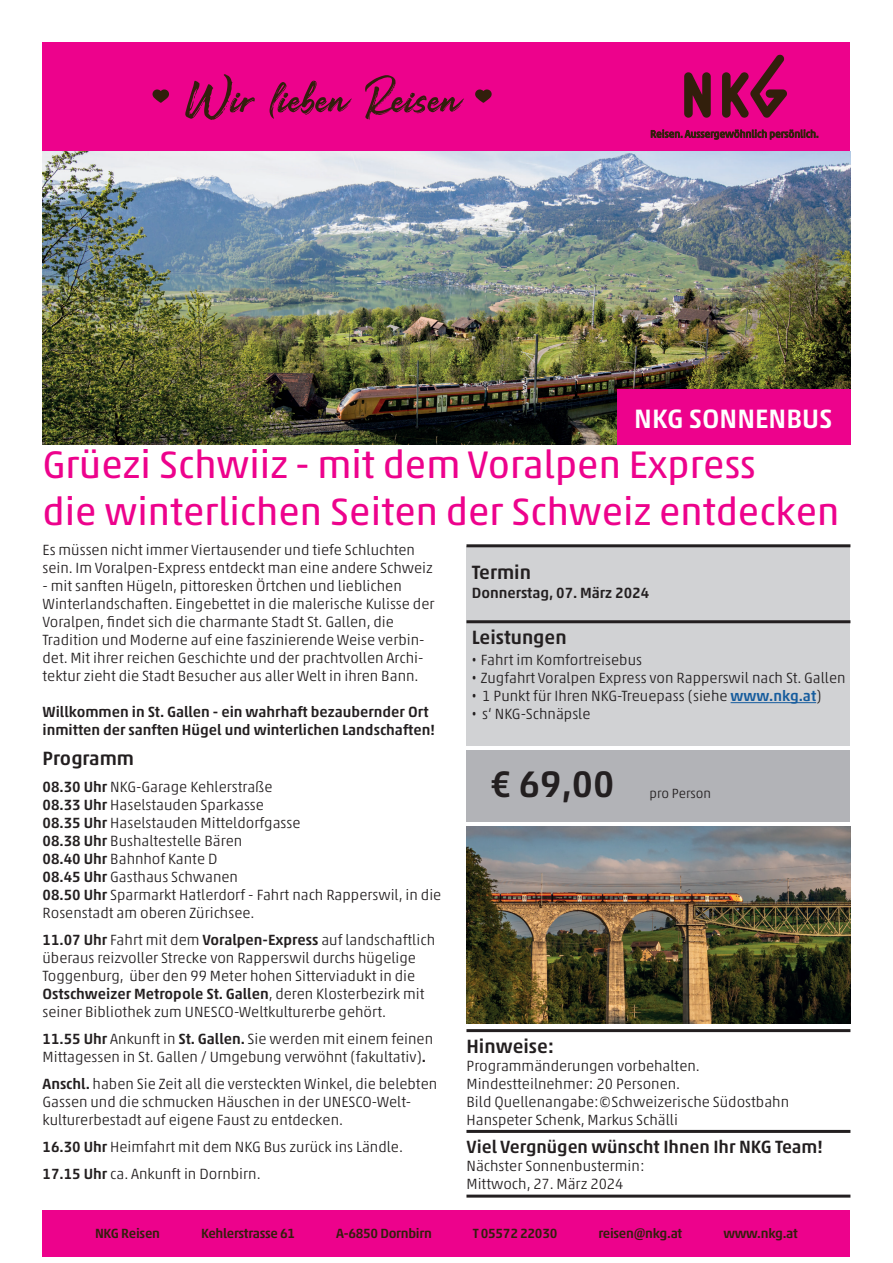
<style>
.page{position:relative;width:893px;height:1263px;background:#fff}
.page>*{position:absolute;margin:0;border:0;box-sizing:border-box;transform-origin:0 0}
.t1{font:39px/46.8px "Akko Pro";color:#ed028c}
.t2{font:500 37.5px "Akko Pro";color:#231f20}
.t3{font:500 27px "Akko Pro";color:#fff}
.t4{font:500 19.5px "Akko Pro";color:#231f20}
.t5{font:500 18px "Akko Pro";color:#231f20}
.t6{font:300 15px/18px "Akko Pro";color:#231f20}
.t7{font:500 15px/18px "Akko Pro";color:#231f20}
.t8{font:500 13.5px "Akko Pro";letter-spacing:-.02em;color:#321f0c}
.t9{font:300 13.5px "Akko Pro";color:#231f20}
.s1{font-weight:500}
.s2{font-family:"Gotham Condensed";font-weight:400}
.s3{font-weight:500;color:#175d9e}
</style>
<div class="page">
<div style="left:43px;top:43px;width:807px;height:109px;background:#ed028c"></div>
<div style="left:43px;top:1210px;width:807px;height:46px;background:#ed028c"></div>
<svg style="left:475px;top:89px;width:17px;height:14px"></svg>
<svg style="left:152px;top:89px;width:17px;height:14px"></svg>
<svg style="left:185px;top:74px;width:70px;height:46px"></svg>
<svg style="left:270px;top:81px;width:82px;height:38px"></svg>
<svg style="left:365px;top:75px;width:99px;height:45px"></svg>
<img style="left:43px;top:152px;width:807px;height:292px">
<svg style="left:651px;top:129px;width:167px;height:11px"></svg>
<svg style="left:684px;top:72px;width:27px;height:46px"></svg>
<svg style="left:722px;top:54px;width:65px;height:64px"></svg>
<div style="left:617px;top:389px;width:233px;height:56px;background:#ed028c"></div>
<div style="left:466px;top:546px;width:384px;height:76px;background:#d1d2d4"></div>
<div style="left:466px;top:750px;width:384px;height:71px;background:#b2b3b7"></div>
<div style="left:466px;top:622px;width:384px;height:123px;background:#d1d2d4"></div>
<hr style="left:731px;top:702px;width:85px;height:1px;background:#175d9e">
<hr style="left:466px;top:620px;width:384px;height:3px;background:#231f20">
<hr style="left:466px;top:1029px;width:384px;height:3px;background:#231f20">
<hr style="left:466px;top:1130px;width:384px;height:3px;background:#231f20">
<hr style="left:466px;top:1194px;width:384px;height:3px;background:#231f20">
<hr style="left:466px;top:544px;width:384px;height:3px;background:#231f20">
<img style="left:466px;top:827px;width:384px;height:197px">
<h3 class="t3" style="left:634px;top:402px;width:200px">NKG SONNENBUS</h3>
<h1 class="t1" style="left:43px;top:441px;width:798px">Grüezi Schwiiz - mit dem Voralpen Express<br>die winterlichen Seiten der Schweiz entdecken</h1>
<p class="t6" style="left:43px;top:541px;width:392px">Es müssen nicht immer Viertausender und tiefe Schluchten sein. Im Voralpen-Express entdeckt man eine andere Schweiz</p>
<p class="t6" style="left:43px;top:577px;width:394px">- mit sanften Hügeln, pittoresken Örtchen und lieblichen Winterlandschaften. Eingebettet in die malerische Kulisse der Voralpen, findet sich die charmante Stadt St. Gallen, die Tradition und Moderne auf eine faszinierende Weise verbin&shy;det. Mit ihrer reichen Geschichte und der prachtvollen Archi&shy;tektur zieht die Stadt Besucher aus aller Welt in ihren Bann.</p>
<p class="t7" style="left:43px;top:703px;width:394px">Willkommen in St. Gallen - ein wahrhaft bezaubernder Ort inmitten der sanften Hügel und winterlichen Landschaften!</p>
<h3 class="t4" style="left:43px;top:746px;width:93px">Programm</h3>
<p class="t6" style="left:43px;top:778px;width:400px"><span class="s1">08.30 Uhr</span> NKG-Garage Kehlerstraße<br><span class="s1">08.33 Uhr</span> Haselstauden Sparkasse<br><span class="s1">08.35 Uhr</span> Haselstauden Mitteldorfgasse<br><span class="s1">08.38 Uhr</span> Bushaltestelle Bären<br><span class="s1">08.40 Uhr</span> Bahnhof Kante D<br><span class="s1">08.45 Uhr</span> Gasthaus Schwanen<br><span class="s1">08.50 Uhr</span> Sparmarkt Hatlerdorf - Fahrt nach Rapperswil, in die Rosenstadt am oberen Zürichsee.</p>
<p class="t6" style="left:43px;top:931px;width:394px"><span class="s1">11.07 Uhr</span> Fahrt mit dem <span class="s1">Voralpen-Express</span> auf landschaftlich überaus reizvoller Strecke von Rapperswil durchs hügelige Toggenburg, über den 99 Meter hohen Sitterviadukt in die <span class="s1">Ostschweizer Metropole St. Gallen</span>, deren Klosterbezirk mit seiner Bibliothek zum UNESCO-Weltkulturerbe gehört.</p>
<p class="t6" style="left:43px;top:1030px;width:392px"><span class="s1">11.55 Uhr</span> Ankunft in <span class="s1">St. Gallen.</span> Sie werden mit einem feinen<br>Mittagessen in St. Gallen / Umgebung verwöhnt (fakultativ)<span class="s1">.</span></p>
<p class="t6" style="left:43px;top:1075px;width:396px"><span class="s1">Anschl.</span> haben Sie Zeit all die versteckten Winkel, die belebten<br>Gassen und die schmucken Häuschen in der UNESCO-Welt&shy;kulturerbestadt auf eigene Faust zu entdecken.</p>
<p class="t6" style="left:43px;top:1133px;width:362px;line-height:27px"><span class="s1">16.30 Uhr</span> Heimfahrt mit dem NKG Bus zurück ins Ländle.<br><span class="s1">17.15 Uhr</span> ca. Ankunft in Dornbirn.</p>
<h3 class="t4" style="left:472px;top:560px;width:61px">Termin</h3>
<p class="t7" style="left:472px;top:584px;width:179px">Donnerstag, 07. März 2024</p>
<h3 class="t4" style="left:472px;top:625px;width:96px">Leistungen</h3>
<p class="t6" style="left:472px;top:651px;width:172px"><span class="s2">•</span> Fahrt im Komfortreisebus</p>
<p class="t6" style="left:472px;top:669px;width:375px"><span class="s2">•</span> Zugfahrt Voralpen Express von Rapperswil nach St. Gallen</p>
<p class="t6" style="left:472px;top:687px;width:351px"><span class="s2">•</span> 1 Punkt für Ihren NKG-Treuepass (siehe <span class="s3">www.nkg.at</span>)</p>
<p class="t6" style="left:472px;top:705px;width:120px"><span class="s2">•</span> s‘ NKG-Schnäpsle</p>
<h2 class="t2" style="left:490px;top:761px;width:126px">€ 69,00</h2>
<p class="t9" style="left:649px;top:785px;width:63px">pro Person</p>
<h3 class="t4" style="left:466px;top:1035px;width:89px">Hinweise:</h3>
<p class="t6" style="left:466px;top:1057px;width:324px">Programmänderungen vorbehalten.<br>Mindestteilnehmer: 20 Personen.<br>Bild Quellenangabe:©Schweizerische Südostbahn Hanspeter Schenk, Markus Schälli</p>
<p class="t5" style="left:466px;top:1136px;width:358px">Viel Vergnügen wünscht Ihnen Ihr NKG Team!</p>
<p class="t6" style="left:466px;top:1157px;width:180px">Nächster Sonnenbustermin:<br>Mittwoch, 27. März 2024</p>
<p class="t8" style="left:95px;top:1225px;width:67px">NKG Reisen</p>
<p class="t8" style="left:201px;top:1225px;width:96px">Kehlerstrasse 61</p>
<p class="t8" style="left:336px;top:1225px;width:97px">A-6850 Dornbirn</p>
<p class="t8" style="left:473px;top:1225px;width:86px">T 05572 22030</p>
<p class="t8" style="left:598px;top:1225px;width:85px">reisen@nkg.at</p>
<p class="t8" style="left:723px;top:1225px;width:76px">www.nkg.at</p>
</div>
